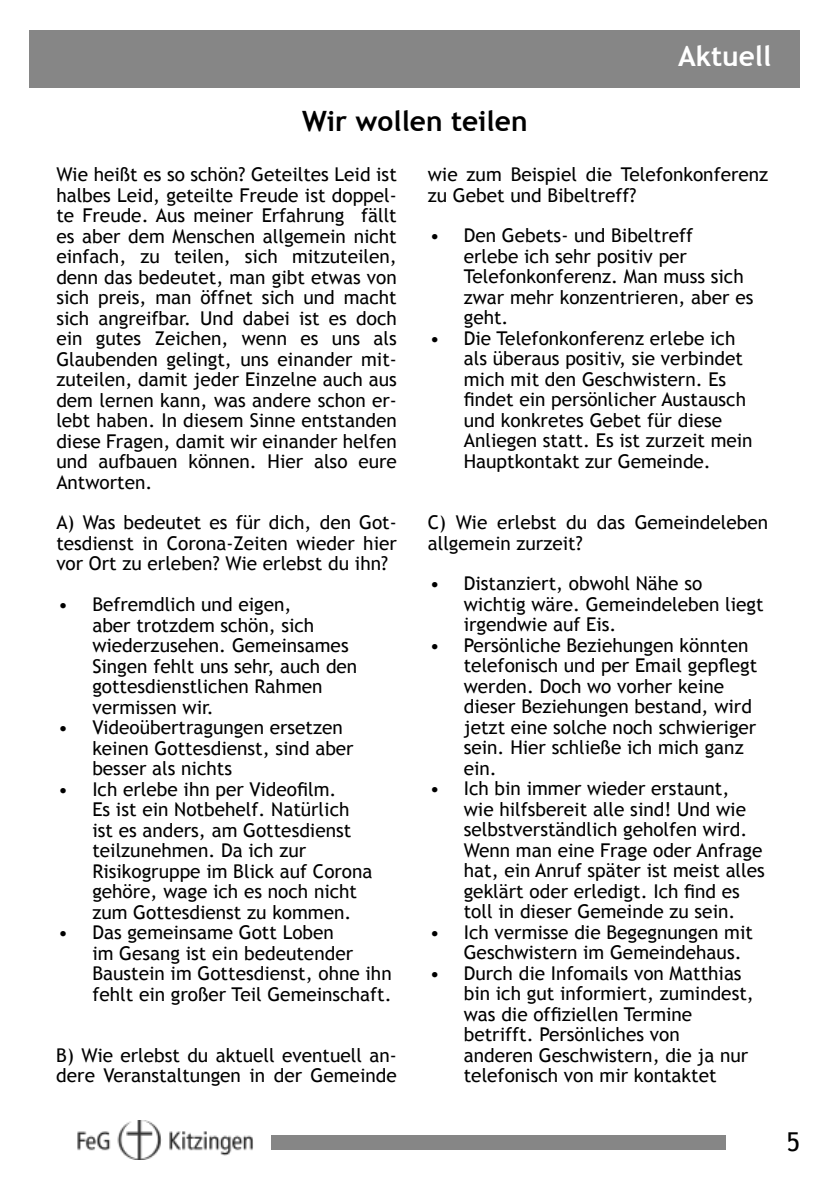
<style>
.page{position:relative;width:840px;height:1191px;background:#fff}
.page>*{position:absolute;margin:0;border:0;box-sizing:border-box;transform-origin:0 0}
.t1{font:700 28px "Trebuchet MS";color:#000}
.t2{font:700 28px "Trebuchet MS";color:#fff}
.t3{font:26px "Trebuchet MS";color:#000}
.t4{font:19px/20.6px "Trebuchet MS";color:#000}
</style>
<div class="page">
<div style="left:29px;top:30px;width:770px;height:57px;background:#868686"></div>
<div style="left:271px;top:1135px;width:454px;height:14px;background:#868686"></div>
<img style="left:77px;top:1120px;width:176px;height:39px">
<h1 class="t2" style="left:677px;top:39px;width:95px">Aktuell</h1>
<h1 class="t1" style="left:302px;top:103px;width:227px">Wir wollen teilen</h1>
<p class="t4" style="left:56px;top:164px;width:342px;text-align:justify">Wie heißt es so schön? Geteiltes Leid ist halbes Leid, geteilte Freude ist doppel&shy;te Freude. Aus meiner Erfahrung fällt es aber dem Menschen allgemein nicht einfach, zu teilen, sich mitzuteilen, denn das bedeutet, man gibt etwas von sich preis, man öffnet sich und macht sich angreifbar. Und dabei ist es doch ein gutes Zeichen, wenn es uns als Glaubenden gelingt, uns einander mit&shy;zuteilen, damit jeder Einzelne auch aus dem lernen kann, was andere schon er&shy;lebt haben. In diesem Sinne entstanden diese Fragen, damit wir einander helfen und aufbauen können. Hier also eure Antworten.</p>
<p class="t4" style="left:56px;top:513px;width:342px;text-align:justify">A) Was bedeutet es für dich, den Got&shy;tesdienst in Corona-Zeiten wieder hier vor Ort zu erleben? Wie erlebst du ihn?</p>
<p class="t4" style="left:92px;top:594px;width:266px;text-indent:-34px">• Befremdlich und eigen,<br>aber trotzdem schön, sich wiederzusehen. Gemeinsames<br>Singen fehlt uns sehr, auch den gottesdienstlichen Rahmen vermissen wir.</p>
<p class="t4" style="left:92px;top:717px;width:263px;text-indent:-34px">• Videoübertragungen ersetzen keinen Gottesdienst, sind aber besser als nichts</p>
<p class="t4" style="left:92px;top:779px;width:281px;text-indent:-34px">• Ich erlebe ihn per Videofilm.<br>Es ist ein Notbehelf. Natürlich ist es anders, am Gottesdienst teilzunehmen. Da ich zur<br>Risikogruppe im Blick auf Corona gehöre, wage ich es noch nicht zum Gottesdienst zu kommen.</p>
<p class="t4" style="left:92px;top:922px;width:301px;text-indent:-34px">• Das gemeinsame Gott Loben<br>im Gesang ist ein bedeutender<br>Baustein im Gottesdienst, ohne ihn fehlt ein großer Teil Gemeinschaft.</p>
<p class="t4" style="left:427px;top:165px;width:342px">wie zum Beispiel die Telefonkonferenz zu Gebet und Bibeltreff?</p>
<p class="t4" style="left:463px;top:226px;width:291px;text-indent:-34px">• Den Gebets- und Bibeltreff<br>erlebe ich sehr positiv per<br>Telefonkonferenz. Man muss sich zwar mehr konzentrieren, aber es geht.</p>
<p class="t4" style="left:463px;top:328px;width:290px;text-indent:-34px">• Die Telefonkonferenz erlebe ich als überaus positiv, sie verbindet mich mit den Geschwistern. Es findet ein persönlicher Austausch und konkretes Gebet für diese<br>Anliegen statt. Es ist zurzeit mein<br>Hauptkontakt zur Gemeinde.</p>
<p class="t4" style="left:427px;top:512px;width:342px">C) Wie erlebst du das Gemeindeleben allgemein zurzeit?</p>
<p class="t4" style="left:463px;top:573px;width:301px;text-indent:-34px">• Distanziert, obwohl Nähe so wichtig wäre. Gemeindeleben liegt irgendwie auf Eis.</p>
<p class="t4" style="left:463px;top:635px;width:295px;text-indent:-34px">• Persönliche Beziehungen könnten telefonisch und per Email gepflegt werden. Doch wo vorher keine dieser Beziehungen bestand, wird jetzt eine solche noch schwieriger sein. Hier schließe ich mich ganz ein.</p>
<p class="t4" style="left:463px;top:778px;width:302px;text-indent:-34px">• Ich bin immer wieder erstaunt,<br>wie hilfsbereit alle sind! Und wie selbstverständlich geholfen wird.<br>Wenn man eine Frage oder Anfrage hat, ein Anruf später ist meist alles geklärt oder erledigt. Ich find es toll in dieser Gemeinde zu sein.</p>
<p class="t4" style="left:463px;top:922px;width:290px;text-indent:-34px">• Ich vermisse die Begegnungen mit<br>Geschwistern im Gemeindehaus.</p>
<p class="t4" style="left:463px;top:963px;width:291px;text-indent:-34px">• Durch die Infomails von Matthias bin ich gut informiert, zumindest, was die offiziellen Termine betrifft. Persönliches von anderen Geschwistern, die ja nur telefonisch von mir kontaktet</p>
<p class="t4" style="left:56px;top:1045px;width:342px">B) Wie erlebst du aktuell eventuell an&shy;dere Veranstaltungen in der Gemeinde</p>
<h2 class="t3" style="left:786px;top:1126px;width:15px">5</h2>
</div>
